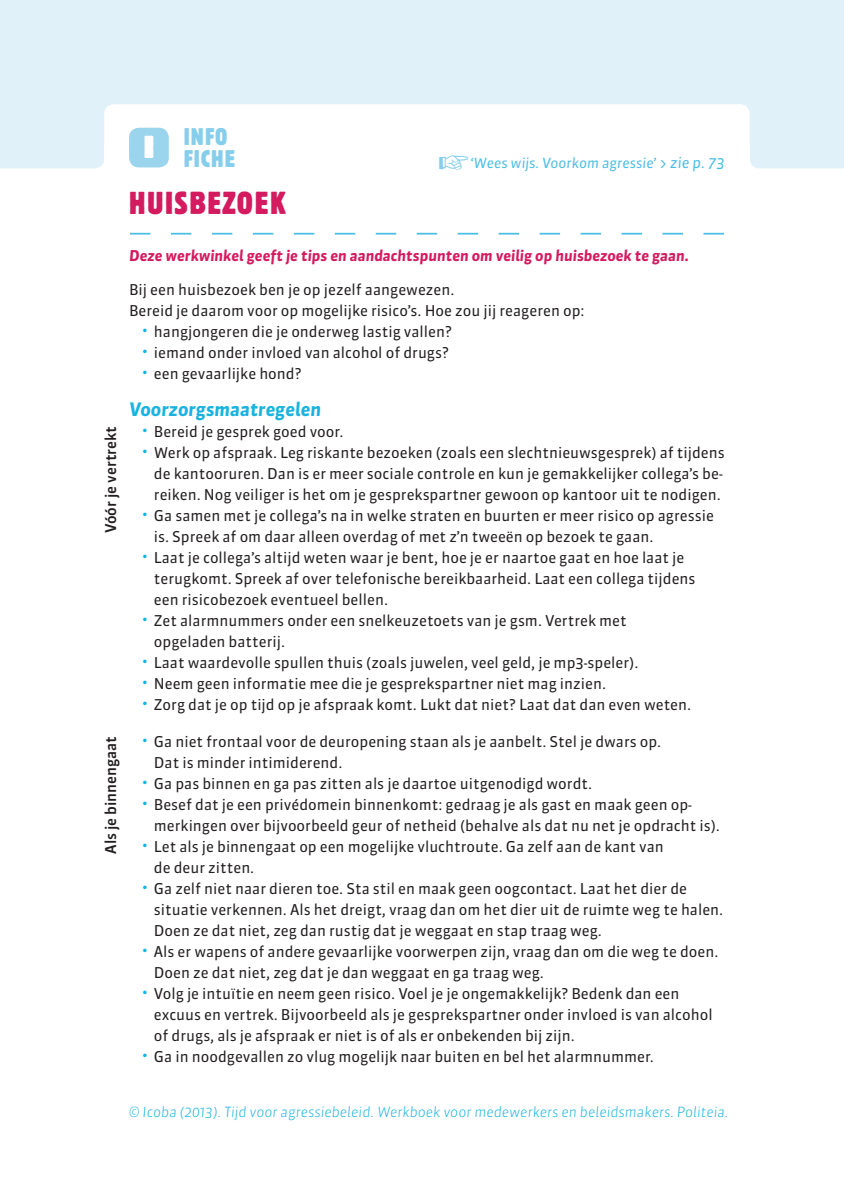
<style>
.page{position:relative;width:844px;height:1191px;background:#fff}
.page>*{position:absolute;margin:0;border:0;box-sizing:border-box;transform-origin:0 0}
.t1{font:condensed 31.5px "Block BE";letter-spacing:.05em;color:#d41b60}
.t2{font:800 31.5px "Block BE";color:#fff}
.t3{font:condensed 23.97px/22.1px "Block BE";letter-spacing:.05em;color:#86ceeb}
.t4{font:italic 700 18.55px "Sanuk";color:#1ab3e0}
.t5{font:14.88px/21px "Sanuk";color:#231f20}
.t6{font:italic 700 14.88px "Sanuk";color:#d41b60}
.t7{font:500 14.88px "Sanuk";color:#231f20}
.t8{font:italic 300 14px "Sanuk";color:#1ab3e0}
.t9{font:italic 14px "Sanuk";color:#4bbee4}
.s1{font-size:14.88px}
.s2{font-family:"Fago No";font-size:17.5px;color:#1ab3e0}
</style>
<div class="page">
<div style="left:0;top:0;width:104px;height:168px;background:#e0f1f9"></div>
<div style="left:77px;top:0;width:766px;height:144px;background:#e0f1f9"></div>
<svg style="left:749px;top:112px;width:94px;height:56px"></svg>
<div style="left:104px;top:104px;width:645px;height:119px;background:#fff;border-radius:10px"></div>
<svg style="left:130px;top:233px;width:593px;height:1px"></svg>
<div style="left:129px;top:128px;width:40px;height:39px;background:#9ad4ed;border-radius:10px"></div>
<h1 class="t2" style="left:143px;top:130px;width:13px">I</h1>
<h2 class="t3" style="left:184px;top:125px;width:53px">INFO<br>FICHE</h2>
<h1 class="t1" style="left:129px;top:185px;width:158px">HUISBEZOEK</h1>
<p class="t9" style="left:470px;top:155px;width:256px">‘Wees wijs. Voorkom agressie’ <span class="s1">&gt; zie p. 73</span></p>
<p class="t7" style="left:102px;top:533px;width:109px;rotate:-90deg">Vóór je vertrekt</p>
<p class="t7" style="left:102px;top:854px;width:120px;rotate:-90deg">Als je binnengaat</p>
<p class="t6" style="left:129px;top:246px;width:561px">Deze werkwinkel geeft je tips en aandachtspunten om veilig op huisbezoek te gaan.</p>
<p class="t5" style="left:129px;top:279px;width:457px">Bij een huisbezoek ben je op jezelf aangewezen.<br>Bereid je daarom voor op mogelijke risico’s. Hoe zou jij reageren op:</p>
<p class="t5" style="left:141px;top:321px;width:312px"><span class="s2">•</span> hangjongeren die je onderweg lastig vallen?</p>
<p class="t5" style="left:141px;top:342px;width:309px"><span class="s2">•</span> iemand onder invloed van alcohol of drugs?</p>
<p class="t5" style="left:141px;top:363px;width:161px"><span class="s2">•</span> een gevaarlijke hond?</p>
<p class="t4" style="left:129px;top:397px;width:194px">Voorzorgsmaatregelen</p>
<p class="t5" style="left:141px;top:421px;width:203px"><span class="s2">•</span> Bereid je gesprek goed voor.</p>
<p class="t5" style="left:154px;top:442px;width:572px;text-indent:-12px"><span class="s2">•</span> Werk op afspraak. Leg riskante bezoeken (zoals een slechtnieuwsgesprek) af tijdens de kantooruren. Dan is er meer sociale controle en kun je gemakkelijker collega’s be&shy;reiken. Nog veiliger is het om je gesprekspartner gewoon op kantoor uit te nodigen.</p>
<p class="t5" style="left:154px;top:505px;width:561px;text-indent:-12px"><span class="s2">•</span> Ga samen met je collega’s na in welke straten en buurten er meer risico op agressie is. Spreek af om daar alleen overdag of met z’n tweeën op bezoek te gaan.</p>
<p class="t5" style="left:154px;top:547px;width:543px;text-indent:-12px"><span class="s2">•</span> Laat je collega’s altijd weten waar je bent, hoe je er naartoe gaat en hoe laat je terugkomt. Spreek af over telefonische bereikbaarheid. Laat een collega tijdens een risicobezoek eventueel bellen.</p>
<p class="t5" style="left:154px;top:610px;width:474px;text-indent:-12px"><span class="s2">•</span> Zet alarmnummers onder een snelkeuzetoets van je gsm. Vertrek met opgeladen batterij.</p>
<p class="t5" style="left:141px;top:652px;width:498px"><span class="s2">•</span> Laat waardevolle spullen thuis (zoals juwelen, veel geld, je mp3-speler).</p>
<p class="t5" style="left:141px;top:673px;width:466px"><span class="s2">•</span> Neem geen informatie mee die je gesprekspartner niet mag inzien.</p>
<p class="t5" style="left:141px;top:694px;width:551px"><span class="s2">•</span> Zorg dat je op tijd op je afspraak komt. Lukt dat niet? Laat dat dan even weten.</p>
<p class="t5" style="left:154px;top:730px;width:509px;text-indent:-12px"><span class="s2">•</span> Ga niet frontaal voor de deuropening staan als je aanbelt. Stel je dwars op.<br>Dat is minder intimiderend.</p>
<p class="t5" style="left:141px;top:772px;width:452px"><span class="s2">•</span> Ga pas binnen en ga pas zitten als je daartoe uitgenodigd wordt.</p>
<p class="t5" style="left:154px;top:793px;width:567px;text-indent:-12px"><span class="s2">•</span> Besef dat je een privédomein binnenkomt: gedraag je als gast en maak geen op&shy;merkingen over bijvoorbeeld geur of netheid (behalve als dat nu net je opdracht is).</p>
<p class="t5" style="left:154px;top:835px;width:511px;text-indent:-12px"><span class="s2">•</span> Let als je binnengaat op een mogelijke vluchtroute. Ga zelf aan de kant van de deur zitten.</p>
<p class="t5" style="left:154px;top:877px;width:570px;text-indent:-12px"><span class="s2">•</span> Ga zelf niet naar dieren toe. Sta stil en maak geen oogcontact. Laat het dier de situatie verkennen. Als het dreigt, vraag dan om het dier uit de ruimte weg te halen.<br>Doen ze dat niet, zeg dan rustig dat je weggaat en stap traag weg.</p>
<p class="t5" style="left:154px;top:940px;width:566px;text-indent:-12px"><span class="s2">•</span> Als er wapens of andere gevaarlijke voorwerpen zijn, vraag dan om die weg te doen.<br>Doen ze dat niet, zeg dat je dan weggaat en ga traag weg.</p>
<p class="t5" style="left:154px;top:982px;width:560px;text-indent:-12px"><span class="s2">•</span> Volg je intuïtie en neem geen risico. Voel je je ongemakkelijk? Bedenk dan een excuus en vertrek. Bijvoorbeeld als je gesprekspartner onder invloed is van alcohol of drugs, als je afspraak er niet is of als er onbekenden bij zijn.</p>
<p class="t5" style="left:141px;top:1045px;width:514px"><span class="s2">•</span> Ga in noodgevallen zo vlug mogelijk naar buiten en bel het alarmnummer.</p>
<p class="t8" style="left:129px;top:1102px;width:600px">© Icoba (2013). Tijd voor agressiebeleid. Werkboek voor medewerkers en beleidsmakers. Politeia.</p>
</div>
